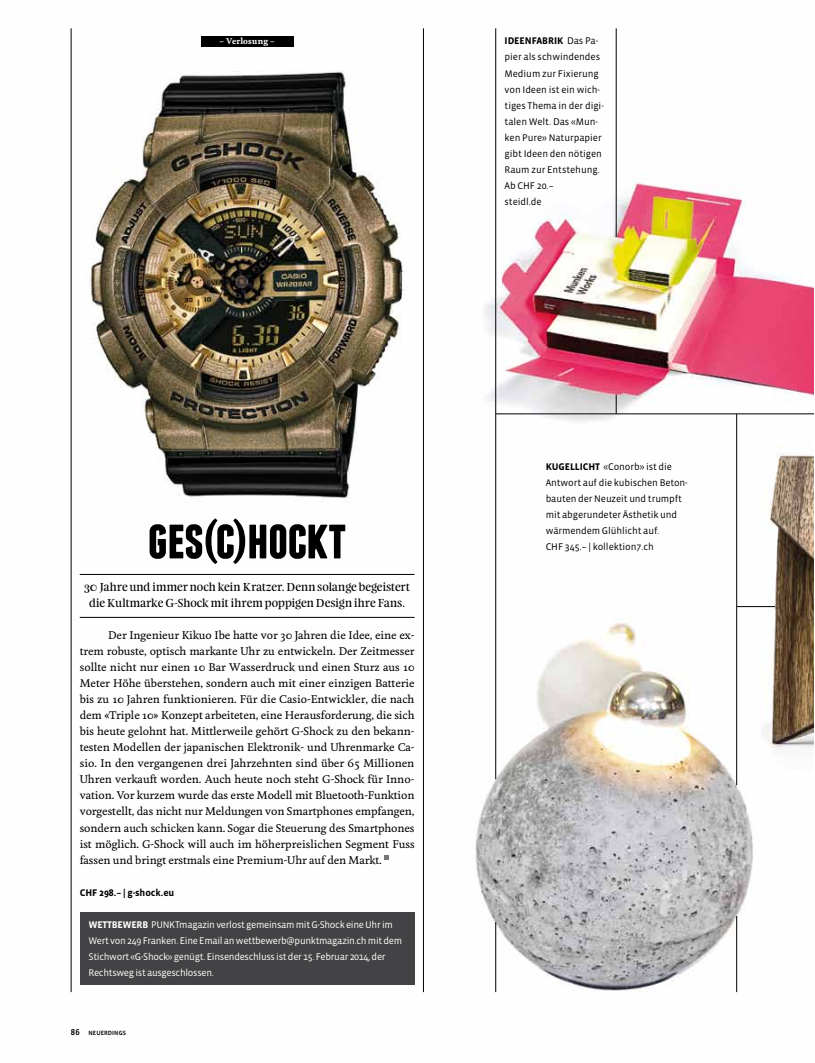
<style>
.page{position:relative;width:815px;height:1063px;background:#fff}
.page>*{position:absolute;margin:0;border:0;box-sizing:border-box;transform-origin:0 0}
.t1{font:56.25px "Franchise Punkt";letter-spacing:-.015em;color:#000}
.t2{font:500 10.5px/16.1px "Feijoa";letter-spacing:-.01em;color:#000;text-align:justify}
.t3{font:10.5px/16.1px "Feijoa Display";letter-spacing:.015em;color:#000;text-align:center}
.t4{font:9.88px/16.1px "Vista Sans";letter-spacing:-.005em;color:#000}
.t5{font:9.88px/16.1px "Vista Sans";letter-spacing:-.03em;color:#fff}
.t6{font:700 9.88px "Vista Sans";letter-spacing:-.005em;color:#000}
.t7{font:700 8px "Feijoa";letter-spacing:.02em;color:#fff}
.t8{font:6.25px "Vista Sans Med";letter-spacing:.01em;color:#000}
.s1{font-weight:700}
.s2{font-size:8.75px}
</style>
<div class="page">
<img style="left:70px;top:28px;width:744px;height:965px">
<div style="left:80px;top:912px;width:335px;height:72px;background:#434345"></div>
<hr style="left:80px;top:574px;width:335px;height:1px;background:#000">
<hr style="left:80px;top:617px;width:335px;height:1px;background:#000">
<svg style="left:384px;top:855px;width:4px;height:4px"></svg>
<div style="left:201px;top:36px;width:92px;height:11px;background:#000"></div>
<hr style="left:423px;top:28px;width:1px;height:964px;background:#000">
<hr style="left:71px;top:28px;width:1px;height:964px;background:#000">
<hr style="left:496px;top:414px;width:318px;height:1px;background:#000">
<hr style="left:495px;top:28px;width:1px;height:751px;background:#000">
<hr style="left:495px;top:922px;width:1px;height:70px;background:#000">
<hr style="left:616px;top:28px;width:1px;height:209px;background:#000">
<svg style="left:616px;top:395px;width:1px;height:19px"></svg>
<hr style="left:736px;top:414px;width:1px;height:371px;background:#000">
<hr style="left:736px;top:916px;width:1px;height:76px;background:#000">
<hr style="left:737px;top:606px;width:38px;height:1px;background:#000">
<p class="t7" style="left:219px;top:36px;width:57px">– Verlosung –</p>
<p class="t4" style="left:505px;top:33px;width:101px"><span class="s1">IDEENFABRIK</span> Das Pa&shy;pier als schwindendes<br>Medium zur Fixierung von Ideen ist ein wich&shy;tiges Thema in der digi&shy;talen Welt. Das «Mun&shy;ken Pure» Naturpapier gibt Ideen den nötigen<br>Raum zur Entstehung.<br>Ab CHF 20.–<br>steidl.de</p>
<h1 class="t1" style="left:148px;top:513px;width:201px">GES(C)HOCKT</h1>
<p class="t3" style="left:84px;top:579px;width:327px">30 Jahre und immer noch kein Kratzer. Denn solange begeistert die Kultmarke G-Shock mit ihrem poppigen Design ihre Fans.</p>
<p class="t2" style="left:80px;top:627px;width:337px;text-indent:28px">Der Ingenieur Kikuo Ibe hatte vor 30 Jahren die Idee, eine ex&shy;trem robuste, optisch markante Uhr zu entwickeln. Der Zeitmesser sollte nicht nur einen 10 Bar Wasserdruck und einen Sturz aus 10<br>Meter Höhe überstehen, sondern auch mit einer einzigen Batterie bis zu 10 Jahren funktionieren. Für die Casio-Entwickler, die nach dem «Triple 10» Konzept arbeiteten, eine Herausforderung, die sich bis heute gelohnt hat. Mittlerweile gehört G-Shock zu den bekann&shy;testen Modellen der japanischen Elektronik- und Uhrenmarke Ca&shy;sio. In den vergangenen drei Jahrzehnten sind über 65 Millionen Uhren verkauft worden. Auch heute noch steht G-Shock für Inno&shy;vation. Vor kurzem wurde das erste Modell mit Bluetooth-Funktion vorgestellt, das nicht nur Meldungen von Smartphones empfangen, sondern auch schicken kann. Sogar die Steuerung des Smartphones ist möglich. G-Shock will auch im höherpreislichen Segment Fuss fassen und bringt erstmals eine Premium-Uhr auf den Markt.</p>
<p class="t6" style="left:80px;top:887px;width:96px">CHF 298.– | g-shock.eu</p>
<p class="t5" style="left:89px;top:917px;width:315px"><span class="s1">WETTBEWERB</span> PUNKTmagazin verlost gemeinsam mit G-Shock eine Uhr im Wert von 249 Franken. Eine Email an wettbewerb@punktmagazin.ch mit dem Stichwort «G-Shock» genügt. Einsendeschluss ist der 15. Februar 2014, der Rechtsweg ist ausgeschlossen.</p>
<p class="t8" style="left:71px;top:1030px;width:57px"><span class="s2">86</span> NEUERDINGS</p>
<p class="t4" style="left:546px;top:459px;width:144px"><span class="s1">KUGELLICHT</span> «Conorb» ist die<br>Antwort auf die kubischen Beton&shy;bauten der Neuzeit und trumpft mit abgerundeter Ästhetik und wärmendem Glühlicht auf.<br>CHF 345.– | kollektion7.ch</p>
</div>
